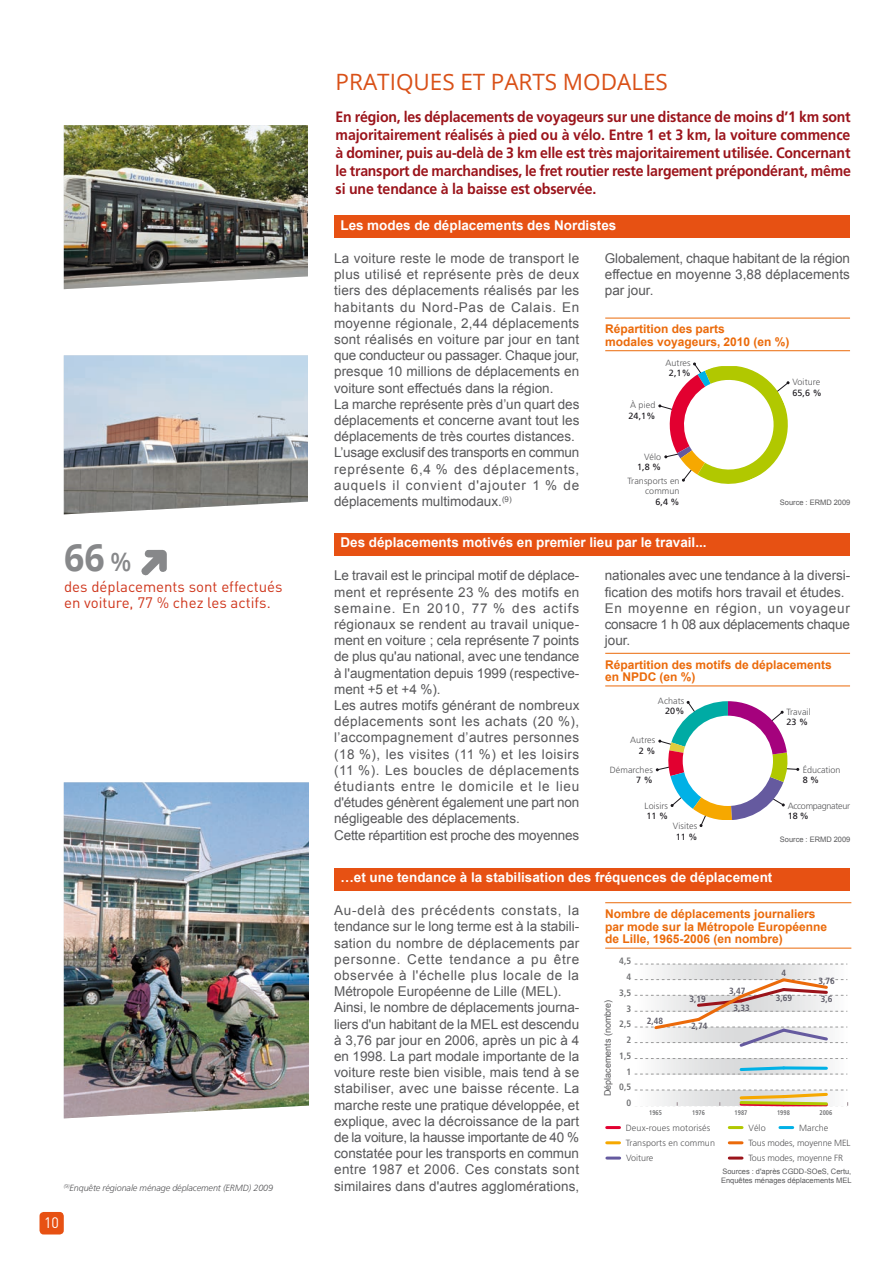
<style>
.page{position:relative;width:893px;height:1263px;background:#fff}
.page>*{position:absolute;margin:0;border:0;box-sizing:border-box;transform-origin:0 0}
.t1{font:700 37.5px "Open Sans";color:#87888a;scale:.95 1}
.t2{font:22.5px "Open Sans";color:#d95017}
.t3{font:700 15px/18px "Frutiger";letter-spacing:-.01em;color:#9b141b;text-align:justify;scale:.94 1}
.t4{font:15px/16.5px "DIN";color:#cf361c}
.t5{font:15px "DIN";color:#fff;scale:.95 1}
.t6{font:13.5px/16.2px "Arial";letter-spacing:.005em;color:#58585a}
.t7{font:700 13.5px "Arial";color:#fff}
.t8{font:700 12px/12.8px "Arial";color:#eb6a0a}
.t9{font:700 condensed 9.15px "Frutiger";color:#707173}
.t10{font:300 9px/10.5px "Frutiger";letter-spacing:.01em;color:#58585a;text-align:right}
.t11{font:italic 300 9px "Frutiger";letter-spacing:-.01em;color:#58585a}
.t12{font:9px "Frutiger";letter-spacing:.01em;color:#1a171c}
.t13{font:300 9px/15.3px "Frutiger";letter-spacing:-.01em;color:#58585a}
.t14{font:700 condensed 9px/18.3px "Frutiger";color:#5d5b67}
.t15{font:9px "Arial";color:#58585a}
.t16{font:300 9px "Frutiger";letter-spacing:-.035em;color:#58585a}
.t17{font:7.5px/9px "Arial";color:#58585a}
.t18{font:700 condensed 6.75px "Frutiger";color:#707173;scale:.9 1}
.s1{font-weight:600;font-size:25.5px}
</style>
<div class="page">
<div style="left:40px;top:1212px;width:24px;height:22px;background:#e75113;border-radius:4px"></div>
<img style="left:64px;top:782px;width:245px;height:336px">
<div style="left:334px;top:215px;width:516px;height:23px;background:#e75113"></div>
<div style="left:334px;top:868px;width:516px;height:22px;background:#e75113"></div>
<hr style="left:605px;top:318px;width:245px;height:1px;background:#eb6a0a">
<hr style="left:605px;top:350px;width:245px;height:1px;background:#eb6a0a">
<svg style="left:658px;top:362px;width:131px;height:122px"></svg>
<div style="left:334px;top:533px;width:516px;height:23px;background:#e75113"></div>
<hr style="left:605px;top:653px;width:245px;height:1px;background:#eb6a0a">
<hr style="left:605px;top:685px;width:245px;height:1px;background:#eb6a0a">
<svg style="left:656px;top:701px;width:143px;height:126px"></svg>
<svg style="left:141px;top:550px;width:26px;height:26px"></svg>
<hr style="left:605px;top:902px;width:246px;height:1px;background:#eb6a0a">
<hr style="left:605px;top:948px;width:246px;height:1px;background:#eb6a0a">
<svg style="left:651px;top:1059px;width:182px;height:6px"></svg>
<svg style="left:657px;top:965px;width:172px;height:11px"></svg>
<svg style="left:635px;top:964px;width:212px;height:1px"></svg>
<svg style="left:635px;top:1058px;width:212px;height:1px"></svg>
<svg style="left:635px;top:976px;width:212px;height:71px"></svg>
<svg style="left:635px;top:1090px;width:213px;height:17px"></svg>
<svg style="left:635px;top:1065px;width:212px;height:10px"></svg>
<svg style="left:784px;top:1066px;width:42px;height:4px"></svg>
<svg style="left:607px;top:1141px;width:12px;height:3px"></svg>
<svg style="left:780px;top:1126px;width:13px;height:3px"></svg>
<svg style="left:607px;top:1156px;width:13px;height:3px"></svg>
<svg style="left:729px;top:1126px;width:13px;height:3px"></svg>
<svg style="left:607px;top:1126px;width:12px;height:3px"></svg>
<svg style="left:729px;top:1141px;width:13px;height:3px"></svg>
<svg style="left:729px;top:1156px;width:13px;height:3px"></svg>
<img style="left:64px;top:125px;width:244px;height:164px">
<img style="left:64px;top:355px;width:244px;height:159px">
<h1 class="t1" style="left:64px;top:531px;width:72px">66 <span class="s1">%</span></h1>
<p class="t4" style="left:64px;top:578px;width:220px">des déplacements sont effectués en voiture, 77 % chez les actifs.</p>
<p class="t11" style="left:64px;top:1182px;width:211px"><sup>(9)</sup>Enquête régionale ménage déplacement (ERMD) 2009</p>
<p class="t5" style="left:44px;top:1213px;width:17px">10</p>
<h2 class="t2" style="left:336px;top:66px;width:334px">PRATIQUES ET PARTS MODALES</h2>
<p class="t3" style="left:336px;top:108px;width:550px">En région, les déplacements de voyageurs sur une distance de moins d’1 km sont majoritairement réalisés à pied ou à vélo. Entre 1 et 3 km, la voiture commence à dominer, puis au-delà de 3 km elle est très majoritairement utilisée. Concernant le transport de marchandises, le fret routier reste largement prépondérant, même si une tendance à la baisse est observée.</p>
<p class="t7" style="left:340px;top:218px;width:277px">Les modes de déplacements des Nordistes</p>
<p class="t6" style="left:334px;top:250px;width:247px">La voiture reste le mode de transport le plus utilisé et représente près de deux tiers des déplacements réalisés par les habitants du Nord-Pas de Calais. En moyenne régionale, 2,44 déplacements sont réalisés en voiture par jour en tant que conducteur ou passager. Chaque jour, presque 10 millions de déplacements en voiture sont effectués dans la région.<br>La marche représente près d’un quart des déplacements et concerne avant tout les déplacements de très courtes distances.<br>L’usage exclusif des transports en commun représente 6,4 % des déplacements, auquels il convient d'ajouter 1 % de déplacements multimodaux.<sup>(9)</sup></p>
<p class="t6" style="left:605px;top:250px;width:247px;text-align:justify">Globalement, chaque habitant de la région effectue en moyenne 3,88 déplacements par jour.</p>
<p class="t8" style="left:605px;top:323px;width:186px">Répartition des parts<br>modales voyageurs, 2010 (en %)</p>
<p class="t10" style="left:665px;top:357px;width:27px">Autres</p>
<p class="t12" style="left:669px;top:368px;width:23px">2,1%</p>
<p class="t10" style="left:792px;top:377px;width:29px">Voiture</p>
<p class="t12" style="left:792px;top:387px;width:31px">65,6 %</p>
<p class="t10" style="left:630px;top:400px;width:27px">À pied</p>
<p class="t12" style="left:628px;top:410px;width:28px">24,1%</p>
<p class="t10" style="left:644px;top:451px;width:19px">Vélo</p>
<p class="t12" style="left:637px;top:462px;width:26px">1,8 %</p>
<p class="t10" style="left:627px;top:475px;width:54px">Transports en commun</p>
<p class="t12" style="left:655px;top:496px;width:26px">6,4 %</p>
<p class="t7" style="left:340px;top:535px;width:368px">Des déplacements motivés en premier lieu par le travail...</p>
<p class="t6" style="left:334px;top:567px;width:247px">Le travail est le principal motif de déplace&shy;ment et représente 23 % des motifs en semaine. En 2010, 77 % des actifs régionaux se rendent au travail unique&shy;ment en voiture ; cela représente 7 points de plus qu'au national, avec une tendance à l'augmentation depuis 1999 (respective&shy;ment +5 et +4 %).<br>Les autres motifs générant de nombreux déplacements sont les achats (20 %), l’accompagnement d’autres personnes (18 %), les visites (11 %) et les loisirs (11 %). Les boucles de déplacements étudiants entre le domicile et le lieu d'études génèrent également une part non négligeable des déplacements.<br>Cette répartition est proche des moyennes</p>
<p class="t6" style="left:605px;top:567px;width:247px">nationales avec une tendance à la diversi&shy;fication des motifs hors travail et études.<br>En moyenne en région, un voyageur consacre 1 h 08 aux déplacements chaque jour.</p>
<p class="t17" style="left:780px;top:498px;width:72px">Source : ERMD 2009</p>
<p class="t8" style="left:605px;top:658px;width:228px">Répartition des motifs de déplacements en NPDC (en %)</p>
<p class="t10" style="left:658px;top:696px;width:28px">Achats</p>
<p class="t12" style="left:665px;top:706px;width:21px">20%</p>
<p class="t10" style="left:786px;top:706px;width:26px">Travail</p>
<p class="t12" style="left:786px;top:717px;width:23px">23 %</p>
<p class="t10" style="left:803px;top:764px;width:39px">Éducation</p>
<p class="t12" style="left:803px;top:775px;width:18px">8 %</p>
<p class="t16" style="left:788px;top:801px;width:64px">Accompagnateur</p>
<p class="t12" style="left:788px;top:811px;width:22px">18 %</p>
<p class="t10" style="left:630px;top:735px;width:27px">Autres</p>
<p class="t12" style="left:639px;top:745px;width:18px">2 %</p>
<p class="t10" style="left:610px;top:764px;width:45px">Démarches</p>
<p class="t12" style="left:636px;top:775px;width:18px">7 %</p>
<p class="t10" style="left:645px;top:801px;width:25px">Loisirs</p>
<p class="t12" style="left:646px;top:811px;width:23px">11 %</p>
<p class="t10" style="left:673px;top:821px;width:26px">Visites</p>
<p class="t12" style="left:676px;top:831px;width:23px">11 %</p>
<p class="t17" style="left:780px;top:835px;width:72px">Source : ERMD 2009</p>
<p class="t7" style="left:340px;top:870px;width:433px">…et une tendance à la stabilisation des fréquences de déplacement</p>
<p class="t6" style="left:334px;top:902px;width:247px">Au-delà des précédents constats, la tendance sur le long terme est à la stabili&shy;sation du nombre de déplacements par personne. Cette tendance a pu être observée à l'échelle plus locale de la Métropole Européenne de Lille (MEL).<br>Ainsi, le nombre de déplacements journa&shy;liers d'un habitant de la MEL est descendu à 3,76 par jour en 2006, après un pic à 4 en 1998. La part modale importante de la voiture reste bien visible, mais tend à se stabiliser, avec une baisse récente. La marche reste une pratique développée, et explique, avec la décroissance de la part de la voiture, la hausse importante de 40 % constatée pour les transports en commun entre 1987 et 2006. Ces constats sont similaires dans d'autres agglomérations,</p>
<p class="t8" style="left:605px;top:907px;width:223px">Nombre de déplacements journaliers par mode sur la Métropole Européenne de Lille, 1965-2006 (en nombre)</p>
<p class="t9" style="left:619px;top:956px;width:13px">4,5</p>
<p class="t14" style="left:782px;top:964px;width:6px">4</p>
<p class="t9" style="left:626px;top:971px;width:6px">4</p>
<p class="t14" style="left:818px;top:972px;width:18px">3,76<br>3,6</p>
<p class="t14" style="left:729px;top:981px;width:18px">3,47</p>
<p class="t9" style="left:619px;top:987px;width:13px">3,5</p>
<p class="t14" style="left:776px;top:988px;width:18px">3,69</p>
<p class="t14" style="left:689px;top:990px;width:18px">3,19</p>
<p class="t15" style="left:603px;top:1096px;width:98px;rotate:-90deg">Déplacements (nombre)</p>
<p class="t14" style="left:734px;top:999px;width:18px">3,33</p>
<p class="t9" style="left:626px;top:1003px;width:6px">3</p>
<p class="t14" style="left:647px;top:1012px;width:18px">2,48</p>
<p class="t9" style="left:619px;top:1019px;width:13px">2,5</p>
<p class="t14" style="left:691px;top:1017px;width:18px">2,74</p>
<p class="t9" style="left:626px;top:1034px;width:6px">2</p>
<p class="t9" style="left:619px;top:1050px;width:13px">1,5</p>
<p class="t9" style="left:626px;top:1066px;width:6px">1</p>
<p class="t9" style="left:619px;top:1082px;width:13px">0,5</p>
<p class="t9" style="left:626px;top:1097px;width:6px">0</p>
<p class="t18" style="left:649px;top:1108px;width:16px">1965</p>
<p class="t18" style="left:692px;top:1108px;width:16px">1976</p>
<p class="t18" style="left:735px;top:1108px;width:16px">1987</p>
<p class="t18" style="left:777px;top:1108px;width:16px">1998</p>
<p class="t18" style="left:820px;top:1108px;width:16px">2006</p>
<p class="t10" style="left:626px;top:1123px;width:86px">Deux-roues motorisés</p>
<p class="t13" style="left:748px;top:1120px;width:104px">Vélo<br>Tous modes, moyenne MEL<br>Tous modes, moyenne FR</p>
<p class="t10" style="left:799px;top:1123px;width:31px">Marche</p>
<p class="t10" style="left:626px;top:1138px;width:91px">Transports en commun</p>
<p class="t10" style="left:626px;top:1153px;width:29px">Voiture</p>
<p class="t17" style="left:721px;top:1166px;width:132px">Sources : d'après CGDD-SOeS, Certu,<br>Enquêtes ménages déplacements MEL</p>
</div>
